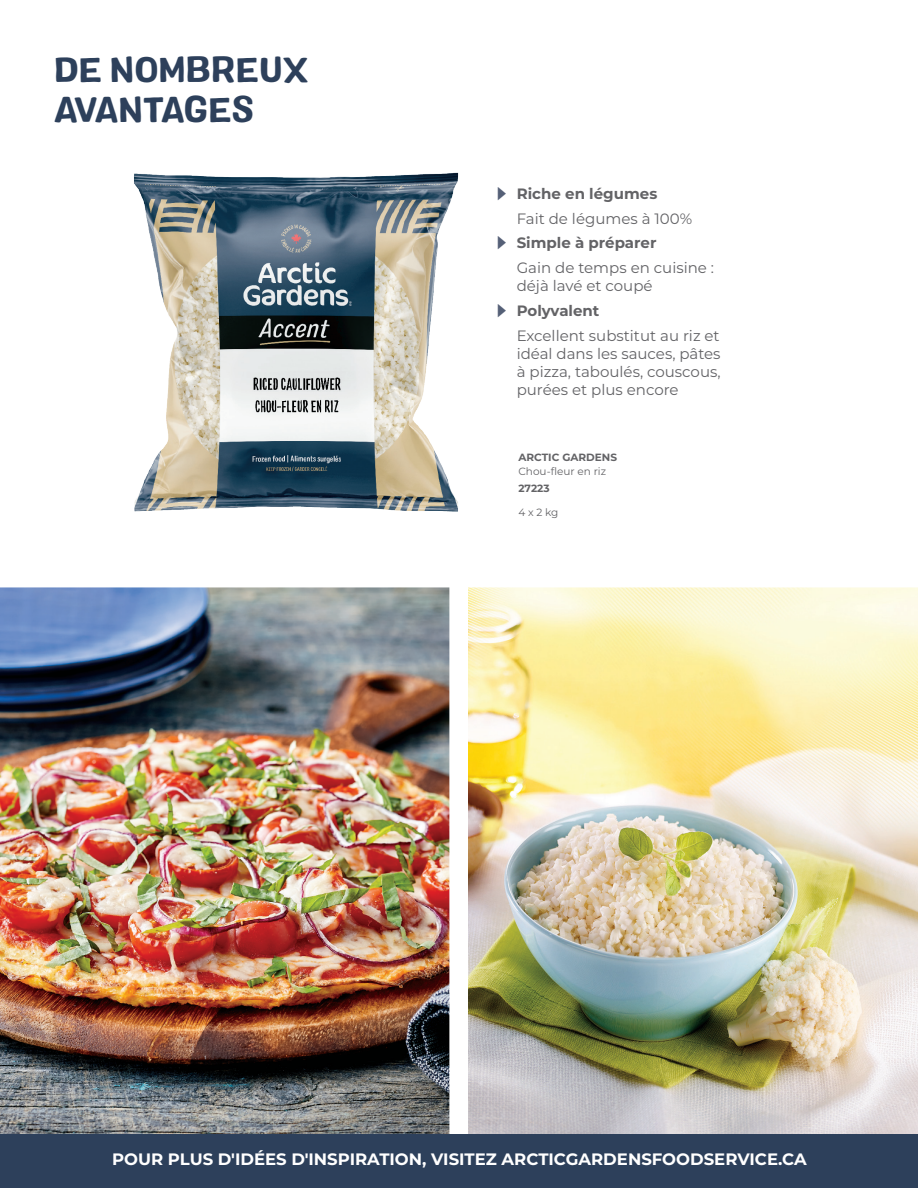
<style>
.page{position:relative;width:918px;height:1188px;background:#fff}
.page>*{position:absolute;margin:0;border:0;box-sizing:border-box;transform-origin:0 0}
.t1{font:34.5px/40.5px "Colby St Bld";color:#2d405b}
.t2{font:700 16.5px "Montserrat";color:#fff}
.t3{font:15px/18px "Montserrat";color:#636366}
.t4{font:700 15px "Montserrat";color:#636366}
.t5{font:10.5px "Montserrat";color:#636366}
.t6{font:700 10.5px "Montserrat";color:#636366}
.s1{font-size:31.5px;color:#556077}
.s2{font-weight:700;font-size:31.5px;color:#556077}
.s3{font-weight:700}
</style>
<div class="page">
<img style="left:468px;top:587px;width:450px;height:547px">
<img style="left:0;top:587px;width:449px;height:547px">
<div style="left:0;top:1134px;width:918px;height:54px;background:#2d405b"></div>
<img style="left:134px;top:172px;width:325px;height:340px">
<h1 class="t1" style="left:54px;top:49px;width:256px">DE NOMBREUX<br>AVANTAGES</h1>
<p class="t4" style="left:496px;top:183px;width:163px"><span class="s1">▶</span> Riche en légumes</p>
<p class="t3" style="left:517px;top:209px;width:177px">Fait de légumes à 100%</p>
<p class="t4" style="left:496px;top:232px;width:162px"><span class="s1">▶</span> Simple à préparer</p>
<p class="t3" style="left:517px;top:258px;width:199px">Gain de temps en cuisine :</p>
<p class="t3" style="left:496px;top:273px;width:158px;line-height:24.8px;text-indent:21px">déjà lavé et coupé <span class="s2">▶</span> <span class="s3">Polyvalent</span></p>
<p class="t3" style="left:517px;top:326px;width:205px;text-align:justify">Excellent substitut au riz et idéal dans les sauces, pâtes à pizza, taboulés, couscous, purées et plus encore</p>
<p class="t6" style="left:518px;top:450px;width:100px">ARCTIC GARDENS</p>
<p class="t5" style="left:518px;top:464px;width:89px">Chou-fleur en riz</p>
<p class="t6" style="left:518px;top:481px;width:33px">27223</p>
<p class="t5" style="left:518px;top:505px;width:42px">4 x 2 kg</p>
<p class="t2" style="left:112px;top:1147px;width:696px">POUR PLUS D'IDÉES D'INSPIRATION, VISITEZ ARCTICGARDENSFOODSERVICE.CA</p>
</div>
